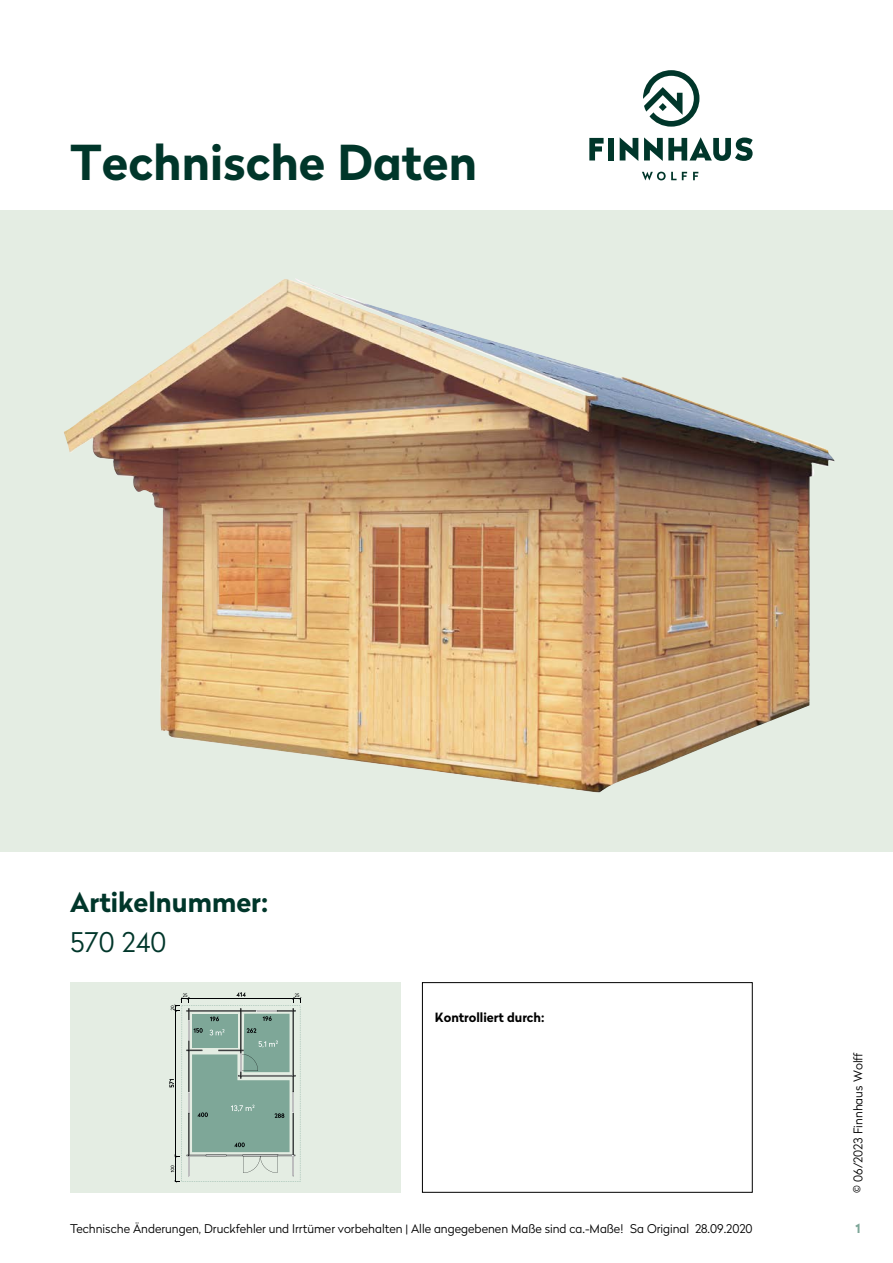
<style>
.page{position:relative;width:893px;height:1263px;background:#fff}
.page>*{position:absolute;margin:0;border:0;box-sizing:border-box;transform-origin:0 0}
.t1{font:700 48px "Radikal";color:#00362a}
.t2{font:700 27px "Radikal";color:#00362a}
.t3{font:300 27px "Radikal";color:#00362a}
.t4{font:700 12.75px "Radikal";color:#000}
.t5{font:700 12.75px "Radikal";color:#7da698}
.t6{font:300 12px "Radikal";color:#000}
</style>
<div class="page">
<div style="left:0;top:210px;width:893px;height:642px;background:#e4ede3"></div>
<img style="left:64px;top:278px;width:771px;height:514px">
<svg style="left:643px;top:70px;width:56px;height:57px"></svg>
<svg style="left:642px;top:172px;width:45px;height:8px"></svg>
<svg style="left:693px;top:172px;width:5px;height:8px"></svg>
<svg style="left:620px;top:137px;width:18px;height:24px"></svg>
<svg style="left:589px;top:138px;width:15px;height:22px"></svg>
<div style="left:608px;top:138px;width:6px;height:22px;background:#00362a"></div>
<svg style="left:644px;top:137px;width:109px;height:24px"></svg>
<div style="left:422px;top:982px;width:331px;height:211px;border:1px solid #000"></div>
<div style="left:70px;top:982px;width:331px;height:211px;background:#e4ede3"></div>
<svg style="left:169px;top:992px;width:133px;height:191px"></svg>
<h1 class="t1" style="left:70px;top:128px;width:408px">Technische Daten</h1>
<h2 class="t2" style="left:70px;top:883px;width:200px">Artikelnummer:</h2>
<h2 class="t3" style="left:70px;top:923px;width:98px">570 240</h2>
<p class="t4" style="left:435px;top:1008px;width:111px">Kontrolliert durch:</p>
<p class="t6" style="left:850px;top:1193px;width:142px;rotate:-90deg">© 06/2023 Finnhaus Wolff</p>
<p class="t6" style="left:70px;top:1220px;width:684px">Technische Änderungen, Druckfehler und Irrtümer vorbehalten | Alle angegebenen Maße sind ca.-Maße! Sa Original 28.09.2020</p>
<p class="t5" style="left:855px;top:1219px;width:7px">1</p>
</div>
